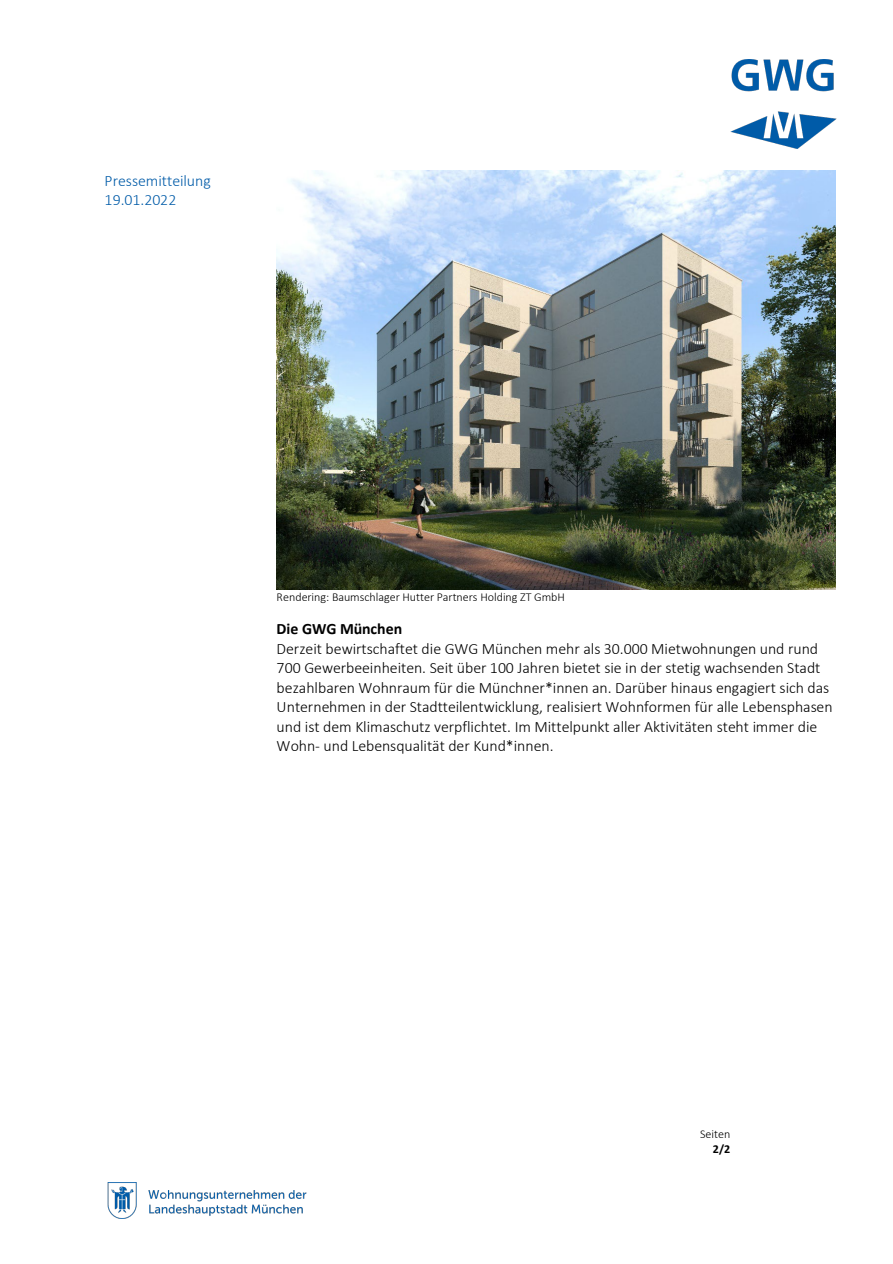
<style>
.page{position:relative;width:893px;height:1264px;background:#fff}
.page>*{position:absolute;margin:0;border:0;box-sizing:border-box;transform-origin:0 0}
.t1{font:300 15.9px/19.5px "Calibri";letter-spacing:-.005em;color:#000}
.t2{font:300 15.9px/19.5px "Calibri";color:#005ba8}
.t3{font:700 15.9px "Calibri";letter-spacing:-.005em;color:#000}
.t4{font:300 12px "Calibri";color:#000}
.t5{font:700 12px "Calibri";color:#000}
</style>
<div class="page">
<img style="left:730px;top:59px;width:106px;height:90px">
<img style="left:107px;top:1182px;width:199px;height:35px">
<img style="left:276px;top:170px;width:559px;height:419px">
<p class="t2" style="left:105px;top:171px;width:108px">Pressemitteilung<br>19.01.2022</p>
<p class="t4" style="left:276px;top:589px;width:290px">Rendering: Baumschlager Hutter Partners Holding ZT GmbH</p>
<h1 class="t3" style="left:276px;top:617px;width:127px">Die GWG München</h1>
<h1 class="t1" style="left:276px;top:638px;width:557px">Derzeit bewirtschaftet die GWG München mehr als 30.000 Mietwohnungen und rund 700 Gewerbeeinheiten. Seit über 100 Jahren bietet sie in der stetig wachsenden Stadt bezahlbaren Wohnraum für die Münchner*innen an. Darüber hinaus engagiert sich das Unternehmen in der Stadtteilentwicklung, realisiert Wohnformen für alle Lebensphasen und ist dem Klimaschutz verpflichtet. Im Mittelpunkt aller Aktivitäten steht immer die Wohn- und Lebensqualität der Kund*innen.</h1>
<p class="t4" style="left:700px;top:1125px;width:32px">Seiten</p>
<p class="t5" style="left:712px;top:1139px;width:19px">2/2</p>
</div>
